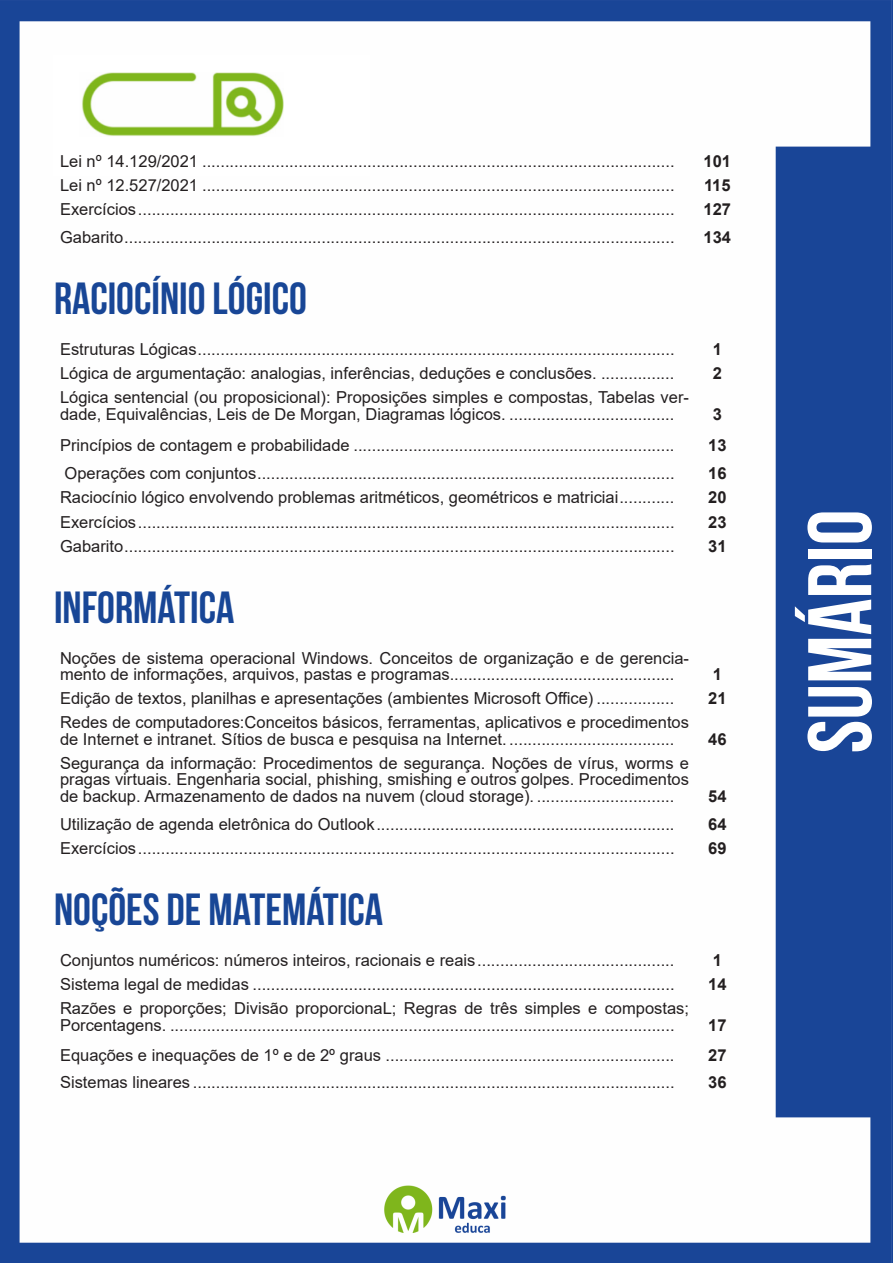
<style>
.page{position:relative;width:893px;height:1263px;background:#fff}
.page>*{position:absolute;margin:0;border:0;box-sizing:border-box;transform-origin:0 0}
.t1{font:700 90px "Bebas Neue";color:#fff}
.t2{font:700 45px "Bebas Neue";color:#184696}
.ALTERNATIVAS{font:16.5px/16.5px "Arial";color:#231f20}
.INDICE{font:700 16.5px "Arial";color:#231f20}
</style>
<div class="page">
<img style="left:0;top:0;width:893px;height:1263px">
<div style="left:53px;top:55px;width:317px;height:121px;background:#fff"></div>
<img style="left:82px;top:72px;width:201px;height:64px">
<p class="ALTERNATIVAS" style="left:60px;top:153px;width:616px">Lei nº 14.129/2021 .......................................................................................................</p>
<p class="INDICE" style="left:704px;top:149px;width:29px">101</p>
<p class="ALTERNATIVAS" style="left:60px;top:177px;width:616px">Lei nº 12.527/2021 .......................................................................................................</p>
<p class="INDICE" style="left:704px;top:173px;width:28px">115</p>
<p class="ALTERNATIVAS" style="left:60px;top:201px;width:616px">Exercícios.....................................................................................................................</p>
<p class="INDICE" style="left:704px;top:197px;width:29px">127</p>
<p class="ALTERNATIVAS" style="left:60px;top:229px;width:616px">Gabarito........................................................................................................................</p>
<p class="INDICE" style="left:704px;top:226px;width:29px">134</p>
<p class="t2" style="left:54px;top:274px;width:254px">RACIOCÍNIO LÓGICO</p>
<p class="ALTERNATIVAS" style="left:60px;top:341px;width:616px">Estruturas Lógicas........................................................................................................</p>
<p class="INDICE" style="left:713px;top:338px;width:11px">1</p>
<p class="ALTERNATIVAS" style="left:60px;top:365px;width:616px">Lógica de argumentação: analogias, inferências, deduções e conclusões. ................</p>
<p class="INDICE" style="left:713px;top:362px;width:11px">2</p>
<p class="ALTERNATIVAS" style="left:60px;top:389px;width:630px">Lógica sentencial (ou proposicional): Proposições simples e compostas, Tabelas ver&shy;dade, Equivalências, Leis de De Morgan, Diagramas lógicos. ....................................</p>
<p class="INDICE" style="left:713px;top:402px;width:11px">3</p>
<p class="ALTERNATIVAS" style="left:60px;top:436px;width:616px">Princípios de contagem e probabilidade ......................................................................</p>
<p class="INDICE" style="left:708px;top:433px;width:20px">13</p>
<p class="ALTERNATIVAS" style="left:65px;top:465px;width:611px">Operações com conjuntos...........................................................................................</p>
<p class="INDICE" style="left:708px;top:461px;width:20px">16</p>
<p class="ALTERNATIVAS" style="left:60px;top:489px;width:616px">Raciocínio lógico envolvendo problemas aritméticos, geométricos e matriciai............</p>
<p class="INDICE" style="left:708px;top:485px;width:20px">20</p>
<p class="ALTERNATIVAS" style="left:60px;top:513px;width:616px">Exercícios.....................................................................................................................</p>
<p class="INDICE" style="left:708px;top:510px;width:20px">23</p>
<p class="ALTERNATIVAS" style="left:60px;top:537px;width:616px">Gabarito........................................................................................................................</p>
<p class="INDICE" style="left:708px;top:534px;width:20px">31</p>
<p class="t2" style="left:54px;top:582px;width:182px">INFORMÁTICA</p>
<p class="ALTERNATIVAS" style="left:60px;top:649px;width:630px">Noções de sistema operacional Windows. Conceitos de organização e de gerencia&shy;mento de informações, arquivos, pastas e programas.................................................</p>
<p class="INDICE" style="left:713px;top:663px;width:11px">1</p>
<p class="ALTERNATIVAS" style="left:60px;top:690px;width:616px">Edição de textos, planilhas e apresentações (ambientes Microsoft Office) .................</p>
<p class="INDICE" style="left:708px;top:687px;width:20px">21</p>
<p class="ALTERNATIVAS" style="left:60px;top:714px;width:630px">Redes de computadores:Conceitos básicos, ferramentas, aplicativos e procedimentos de Internet e intranet. Sítios de busca e pesquisa na Internet. ....................................</p>
<p class="INDICE" style="left:708px;top:727px;width:20px">46</p>
<p class="ALTERNATIVAS" style="left:60px;top:754px;width:630px;text-align:justify">Segurança da informação: Procedimentos de segurança. Noções de vírus, worms e pragas virtuais. Engenharia social, phishing, smishing e outros golpes. Procedimentos de backup. Armazenamento de dados na nuvem (cloud storage). ..............................</p>
<p class="INDICE" style="left:708px;top:784px;width:20px">54</p>
<p class="ALTERNATIVAS" style="left:60px;top:816px;width:616px">Utilização de agenda eletrônica do Outlook.................................................................</p>
<p class="INDICE" style="left:708px;top:813px;width:20px">64</p>
<p class="ALTERNATIVAS" style="left:60px;top:840px;width:616px">Exercícios.....................................................................................................................</p>
<p class="INDICE" style="left:708px;top:837px;width:20px">69</p>
<p class="t2" style="left:54px;top:885px;width:331px">NOÇÕES DE MATEMÁTICA</p>
<p class="ALTERNATIVAS" style="left:60px;top:952px;width:616px">Conjuntos numéricos: números inteiros, racionais e reais...........................................</p>
<p class="INDICE" style="left:713px;top:949px;width:11px">1</p>
<p class="ALTERNATIVAS" style="left:60px;top:976px;width:616px">Sistema legal de medidas ............................................................................................</p>
<p class="INDICE" style="left:708px;top:973px;width:20px">14</p>
<p class="ALTERNATIVAS" style="left:60px;top:1000px;width:630px">Razões e proporções; Divisão proporcionaL; Regras de três simples e compostas;<br>Porcentagens. ..............................................................................................................</p>
<p class="INDICE" style="left:708px;top:1013px;width:20px">17</p>
<p class="ALTERNATIVAS" style="left:60px;top:1047px;width:616px">Equações e inequações de 1º e de 2º graus ...............................................................</p>
<p class="INDICE" style="left:708px;top:1044px;width:20px">27</p>
<p class="ALTERNATIVAS" style="left:60px;top:1074px;width:616px">Sistemas lineares .........................................................................................................</p>
<p class="INDICE" style="left:708px;top:1071px;width:20px">36</p>
<h1 class="t1" style="left:791px;top:753px;width:245px;rotate:-90deg">SUMÁRIO</h1>
</div>
